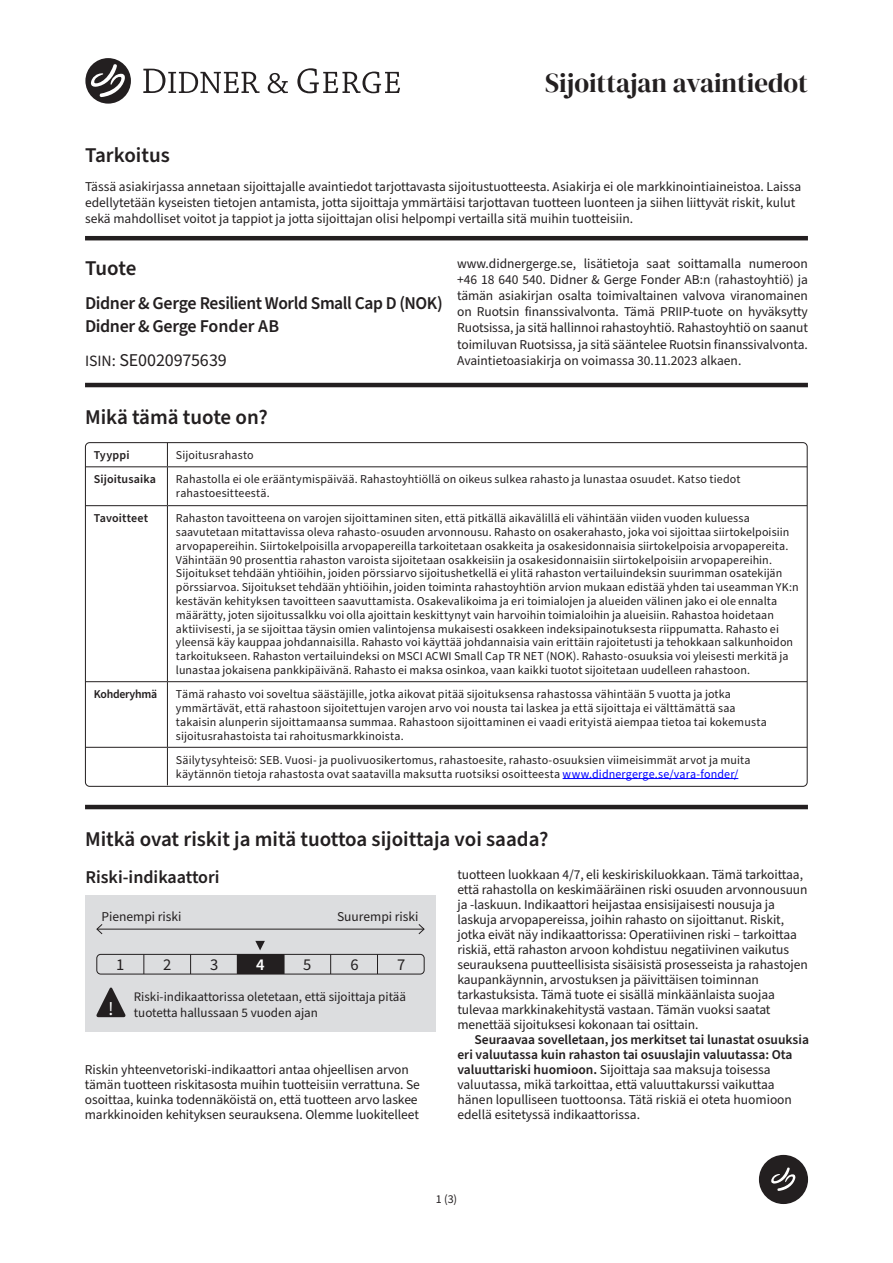
<style>
.page{position:relative;width:893px;height:1263px;background:#fff}
.page>*{position:absolute;margin:0;border:0;box-sizing:border-box;transform-origin:0 0}
.t1{font:27px "DM Serif Display";color:#231f20}
.t2{font:600 21px "Source Sans Pro";color:#231f20}
.t3{font:19.35px "Source Sans Pro";color:#fff}
.t4{font:600 18px/23.1px "Source Sans Pro";letter-spacing:-.02em;color:#231f20}
.t5{font:600 18px "Source Sans Pro";color:#231f20}
.t6{font:18px "Source Sans Pro";letter-spacing:-.005em;color:#231f20}
.t7{font:16.5px "Source Sans Pro";color:#231f20}
.t8{font:600 16.5px "Source Sans Pro";color:#fff}
.t9{font:13.5px/15px "Source Sans Pro";letter-spacing:-.005em;color:#231f20}
.t10{font:13.05px/15.6px "Source Sans Pro";color:#231f20}
.t11{font:12px/13.8px "Source Sans Pro";letter-spacing:.01em;color:#231f20}
.t12{font:600 12px "Source Sans Pro";letter-spacing:.01em;color:#231f20}
.t13{font:600 12px "Source Sans Pro";letter-spacing:-.02em;color:#231f20}
.s1{font-size:15.75px}
.s2{font-size:16.5px}
.s3{color:#00f}
.s4{font-weight:600}
</style>
<div class="page">
<svg style="left:758px;top:1154px;width:51px;height:50px"></svg>
<hr style="left:85px;top:236px;width:723px;height:4px;background:#231f20">
<hr style="left:85px;top:383px;width:723px;height:4px;background:#231f20">
<svg style="left:87px;top:443px;width:720px;height:342px"></svg>
<svg style="left:167px;top:444px;width:1px;height:22px"></svg>
<hr style="left:85px;top:466px;width:82px;height:1px;background:#231f20">
<hr style="left:167px;top:466px;width:640px;height:1px;background:#231f20">
<hr style="left:167px;top:467px;width:1px;height:38px;background:#231f20">
<hr style="left:85px;top:505px;width:82px;height:1px;background:#231f20">
<hr style="left:167px;top:505px;width:640px;height:1px;background:#231f20">
<hr style="left:167px;top:506px;width:1px;height:175px;background:#231f20">
<hr style="left:85px;top:681px;width:82px;height:1px;background:#231f20">
<hr style="left:167px;top:681px;width:640px;height:1px;background:#231f20">
<hr style="left:167px;top:682px;width:1px;height:65px;background:#231f20">
<hr style="left:167px;top:748px;width:1px;height:37px;background:#231f20">
<hr style="left:85px;top:747px;width:82px;height:1px;background:#231f20">
<hr style="left:167px;top:747px;width:640px;height:1px;background:#231f20">
<hr style="left:563px;top:778px;width:175px;height:1px;background:#00f">
<hr style="left:85px;top:805px;width:723px;height:4px;background:#231f20">
<svg style="left:85px;top:58px;width:46px;height:46px"></svg>
<svg style="left:143px;top:69px;width:117px;height:24px"></svg>
<svg style="left:268px;top:73px;width:20px;height:20px"></svg>
<svg style="left:297px;top:68px;width:103px;height:25px"></svg>
<div style="left:85px;top:895px;width:351px;height:136px;background:#dcdddf"></div>
<hr style="left:97px;top:929px;width:327px;height:1px;background:#231f20">
<svg style="left:96px;top:924px;width:7px;height:11px"></svg>
<svg style="left:418px;top:924px;width:7px;height:11px"></svg>
<svg style="left:96px;top:987px;width:30px;height:30px"></svg>
<div style="left:237px;top:954px;width:47px;height:20px;background:#231f20"></div>
<svg style="left:255px;top:941px;width:10px;height:9px"></svg>
<svg style="left:144px;top:956px;width:1px;height:16px"></svg>
<svg style="left:190px;top:956px;width:1px;height:16px"></svg>
<svg style="left:284px;top:956px;width:1px;height:16px"></svg>
<svg style="left:330px;top:956px;width:1px;height:16px"></svg>
<svg style="left:377px;top:956px;width:1px;height:16px"></svg>
<div style="left:96px;top:954px;width:328px;height:20px;border:1px solid #231f20;border-radius:4px"></div>
<h1 class="t1" style="left:545px;top:67px;width:264px">Sijoittajan avaintiedot</h1>
<h2 class="t2" style="left:85px;top:141px;width:86px">Tarkoitus</h2>
<p class="t9" style="left:85px;top:179px;width:718px;line-height:16.2px">Tässä asiakirjassa annetaan sijoittajalle avaintiedot tarjottavasta sijoitustuotteesta. Asiakirja ei ole markkinointiaineistoa. Laissa edellytetään kyseisten tietojen antamista, jotta sijoittaja ymmärtäisi tarjottavan tuotteen luonteen ja siihen liittyvät riskit, kulut sekä mahdolliset voitot ja tappiot ja jotta sijoittajan olisi helpompi vertailla sitä muihin tuotteisiin.</p>
<h2 class="t2" style="left:85px;top:254px;width:53px">Tuote</h2>
<h3 class="t4" style="left:85px;top:292px;width:359px">Didner &amp; Gerge Resilient World Small Cap D (NOK)<br>Didner &amp; Gerge Fonder AB</h3>
<h3 class="t6" style="left:85px;top:348px;width:143px"><span class="s1">ISIN</span><span class="s2">:</span> SE0020975639</h3>
<p class="t9" style="left:457px;top:255px;width:352px;line-height:16.2px;text-align:justify">www.didnergerge.se, lisätietoja saat soittamalla numeroon +46 18 640 540. Didner &amp; Gerge Fonder AB:n (rahastoyhtiö) ja tämän asiakirjan osalta toimivaltainen valvova viranomainen on Ruotsin finanssivalvonta. Tämä PRIIP-tuote on hyväksytty Ruotsissa, ja sitä hallinnoi rahastoyhtiö. Rahastoyhtiö on saanut toimiluvan Ruotsissa, ja sitä sääntelee Ruotsin finanssivalvonta.<br>Avaintietoasiakirja on voimassa 30.11.2023 alkaen.</p>
<h2 class="t2" style="left:85px;top:403px;width:184px">Mikä tämä tuote on?</h2>
<p class="t12" style="left:94px;top:447px;width:37px">Tyyppi</p>
<p class="t11" style="left:176px;top:449px;width:79px">Sijoitusrahasto</p>
<p class="t12" style="left:94px;top:471px;width:64px">Sijoitusaika</p>
<p class="t11" style="left:176px;top:473px;width:566px">Rahastolla ei ole erääntymispäivää. Rahastoyhtiöllä on oikeus sulkea rahasto ja lunastaa osuudet. Katso tiedot rahastoesitteestä.</p>
<p class="t12" style="left:94px;top:510px;width:56px">Tavoitteet</p>
<p class="t11" style="left:176px;top:512px;width:624px">Rahaston tavoitteena on varojen sijoittaminen siten, että pitkällä aikavälillä eli vähintään viiden vuoden kuluessa saavutetaan mitattavissa oleva rahasto-osuuden arvonnousu. Rahasto on osakerahasto, joka voi sijoittaa siirtokelpoisiin arvopapereihin. Siirtokelpoisilla arvopapereilla tarkoitetaan osakkeita ja osakesidonnaisia siirtokelpoisia arvopapereita.<br>Vähintään 90 prosenttia rahaston varoista sijoitetaan osakkeisiin ja osakesidonnaisiin siirtokelpoisiin arvopapereihin.<br>Sijoitukset tehdään yhtiöihin, joiden pörssiarvo sijoitushetkellä ei ylitä rahaston vertailuindeksin suurimman osatekijän pörssiarvoa. Sijoitukset tehdään yhtiöihin, joiden toiminta rahastoyhtiön arvion mukaan edistää yhden tai useamman YK:n kestävän kehityksen tavoitteen saavuttamista. Osakevalikoima ja eri toimialojen ja alueiden välinen jako ei ole ennalta määrätty, joten sijoitussalkku voi olla ajoittain keskittynyt vain harvoihin toimialoihin ja alueisiin. Rahastoa hoidetaan aktiivisesti, ja se sijoittaa täysin omien valintojensa mukaisesti osakkeen indeksipainotuksesta riippumatta. Rahasto ei yleensä käy kauppaa johdannaisilla. Rahasto voi käyttää johdannaisia vain erittäin rajoitetusti ja tehokkaan salkunhoidon tarkoitukseen. Rahaston vertailuindeksi on MSCI ACWI Small Cap TR NET (NOK). Rahasto-osuuksia voi yleisesti merkitä ja lunastaa jokaisena pankkipäivänä. Rahasto ei maksa osinkoa, vaan kaikki tuotot sijoitetaan uudelleen rahastoon.</p>
<p class="t13" style="left:94px;top:686px;width:65px">Kohderyhmä</p>
<p class="t11" style="left:176px;top:688px;width:592px">Tämä rahasto voi soveltua säästäjille, jotka aikovat pitää sijoituksensa rahastossa vähintään 5 vuotta ja jotka ymmärtävät, että rahastoon sijoitettujen varojen arvo voi nousta tai laskea ja että sijoittaja ei välttämättä saa takaisin alunperin sijoittamaansa summaa. Rahastoon sijoittaminen ei vaadi erityistä aiempaa tietoa tai kokemusta sijoitusrahastoista tai rahoitusmarkkinoista.</p>
<p class="t11" style="left:176px;top:753px;width:576px">Säilytysyhteisö: SEB. Vuosi- ja puolivuosikertomus, rahastoesite, rahasto-osuuksien viimeisimmät arvot ja muita käytännön tietoja rahastosta ovat saatavilla maksutta ruotsiksi osoitteesta <span class="s3">www.didnergerge.se/vara-fonder/</span></p>
<h2 class="t2" style="left:85px;top:825px;width:465px">Mitkä ovat riskit ja mitä tuottoa sijoittaja voi saada?</h2>
<h3 class="t5" style="left:85px;top:865px;width:136px">Riski-indikaattori</h3>
<p class="t9" style="left:101px;top:909px;width:82px">Pienempi riski</p>
<p class="t9" style="left:337px;top:909px;width:83px">Suurempi riski</p>
<h3 class="t7" style="left:116px;top:953px;width:10px">1</h3>
<h3 class="t7" style="left:163px;top:953px;width:10px">2</h3>
<h3 class="t7" style="left:210px;top:953px;width:10px">3</h3>
<h3 class="t8" style="left:256px;top:953px;width:10px">4</h3>
<h3 class="t7" style="left:303px;top:953px;width:10px">5</h3>
<h3 class="t7" style="left:350px;top:953px;width:10px">6</h3>
<h3 class="t7" style="left:397px;top:953px;width:10px">7</h3>
<h3 class="t3" style="left:108px;top:996px;width:7px">!</h3>
<p class="t10" style="left:134px;top:989px;width:274px">Riski-indikaattorissa oletetaan, että sijoittaja pitää tuotetta hallussaan 5 vuoden ajan</p>
<p class="t9" style="left:85px;top:1062px;width:337px">Riskin yhteenvetoriski-indikaattori antaa ohjeellisen arvon tämän tuotteen riskitasosta muihin tuotteisiin verrattuna. Se osoittaa, kuinka todennäköistä on, että tuotteen arvo laskee markkinoiden kehityksen seurauksena. Olemme luokitelleet</p>
<p class="t9" style="left:457px;top:867px;width:352px">tuotteen luokkaan 4/7, eli keskiriskiluokkaan. Tämä tarkoittaa, että rahastolla on keskimääräinen riski osuuden arvonnousuun ja -laskuun. Indikaattori heijastaa ensisijaisesti nousuja ja laskuja arvopapereissa, joihin rahasto on sijoittanut. Riskit, jotka eivät näy indikaattorissa: Operatiivinen riski – tarkoittaa riskiä, että rahaston arvoon kohdistuu negatiivinen vaikutus seurauksena puutteellisista sisäisistä prosesseista ja rahastojen kaupankäynnin, arvostuksen ja päivittäisen toiminnan tarkastuksista. Tämä tuote ei sisällä minkäänlaista suojaa tulevaa markkinakehitystä vastaan. Tämän vuoksi saatat menettää sijoituksesi kokonaan tai osittain.</p>
<p class="t9" style="left:457px;top:1032px;width:353px;text-indent:17px"><span class="s4">Seuraavaa sovelletaan, jos merkitset tai lunastat osuuksia eri valuutassa kuin rahaston tai osuuslajin valuutassa: Ota valuuttariski huomioon.</span> Sijoittaja saa maksuja toisessa valuutassa, mikä tarkoittaa, että valuuttakurssi vaikuttaa hänen lopulliseen tuottoonsa. Tätä riskiä ei oteta huomioon edellä esitetyssä indikaattorissa.</p>
<p class="t11" style="left:436px;top:1192px;width:23px">1 (3)</p>
</div>
